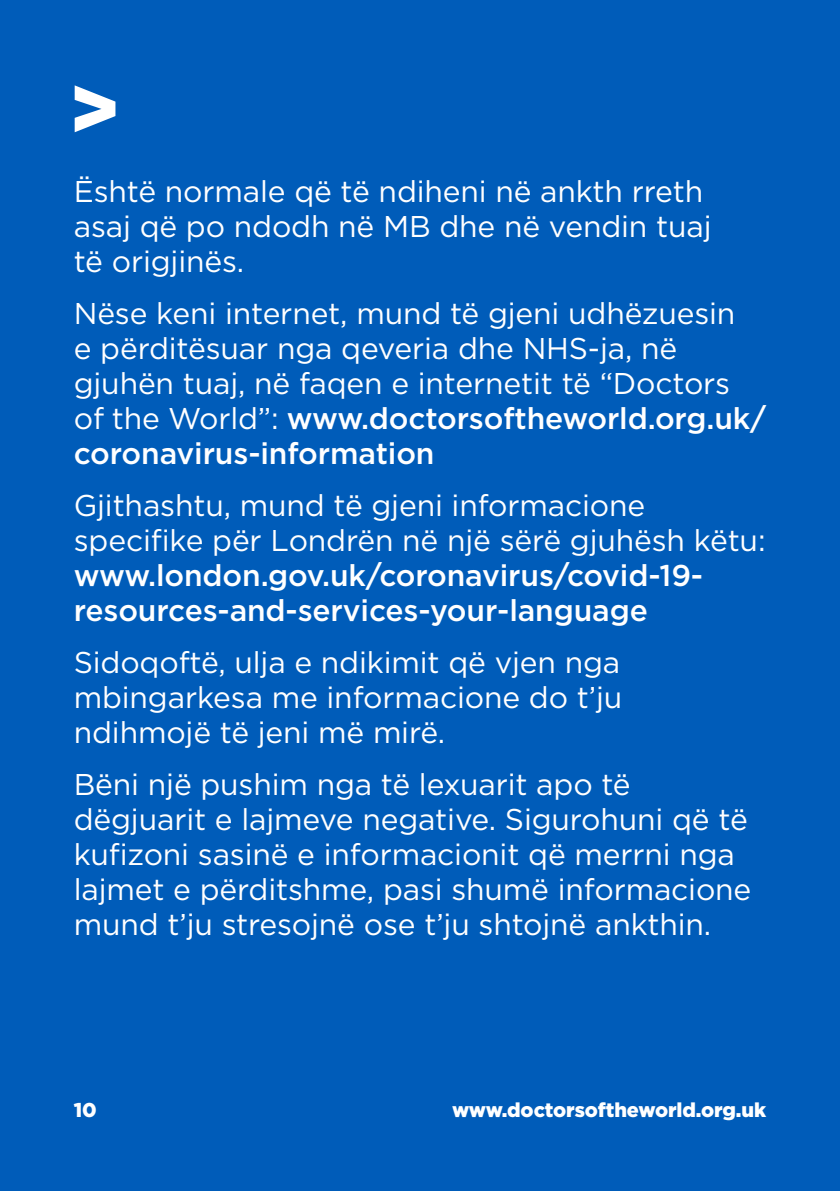
<style>
.page{position:relative;width:840px;height:1191px;background:#fff}
.page>*{position:absolute;margin:0;border:0;box-sizing:border-box;transform-origin:0 0}
.t1{font:900 82px "Gotham";color:#fff}
.t2{font:30px/35px "Gotham";letter-spacing:-.005em;color:#fff}
.t3{font:500 30px/35px "Gotham";letter-spacing:-.005em;color:#fff}
.t4{font:900 20px "Gotham";letter-spacing:-.005em;color:#fff}
.s1{font-weight:500}
</style>
<div class="page">
<div style="left:0;top:0;width:839px;height:1191px;background:#005cb9"></div>
<h1 class="t1" style="left:68px;top:52px;width:54px">&gt;</h1>
<p class="t2" style="left:74px;top:173px;width:639px">Është normale që të ndiheni në ankth rreth asaj që po ndodh në MB dhe në vendin tuaj të origjinës.</p>
<p class="t2" style="left:74px;top:295px;width:693px">Nëse keni internet, mund të gjeni udhëzuesin<br>e përditësuar nga qeveria dhe NHS-ja, në gjuhën tuaj, në faqen e internetit të “Doctors of the World”: <span class="s1">www.doctorsoftheworld.org.uk/ coronavirus-information</span></p>
<p class="t2" style="left:74px;top:487px;width:693px">Gjithashtu, mund të gjeni informacione specifike për Londrën në një sërë gjuhësh këtu:</p>
<p class="t3" style="left:74px;top:557px;width:630px">www.london.gov.uk/coronavirus/covid-19- resources-and-services-your-language</p>
<p class="t2" style="left:74px;top:644px;width:549px;text-align:justify">Sidoqoftë, ulja e ndikimit që vjen nga mbingarkesa me informacione do t’ju ndihmojë të jeni më mirë.</p>
<p class="t2" style="left:74px;top:766px;width:678px">Bëni një pushim nga të lexuarit apo të dëgjuarit e lajmeve negative. Sigurohuni që të kufizoni sasinë e informacionit që merrni nga lajmet e përditshme, pasi shumë informacione mund t’ju stresojnë ose t’ju shtojnë ankthin.</p>
<p class="t4" style="left:74px;top:1095px;width:24px">10</p>
<p class="t4" style="left:452px;top:1096px;width:315px">www.doctorsoftheworld.org.uk</p>
</div>
